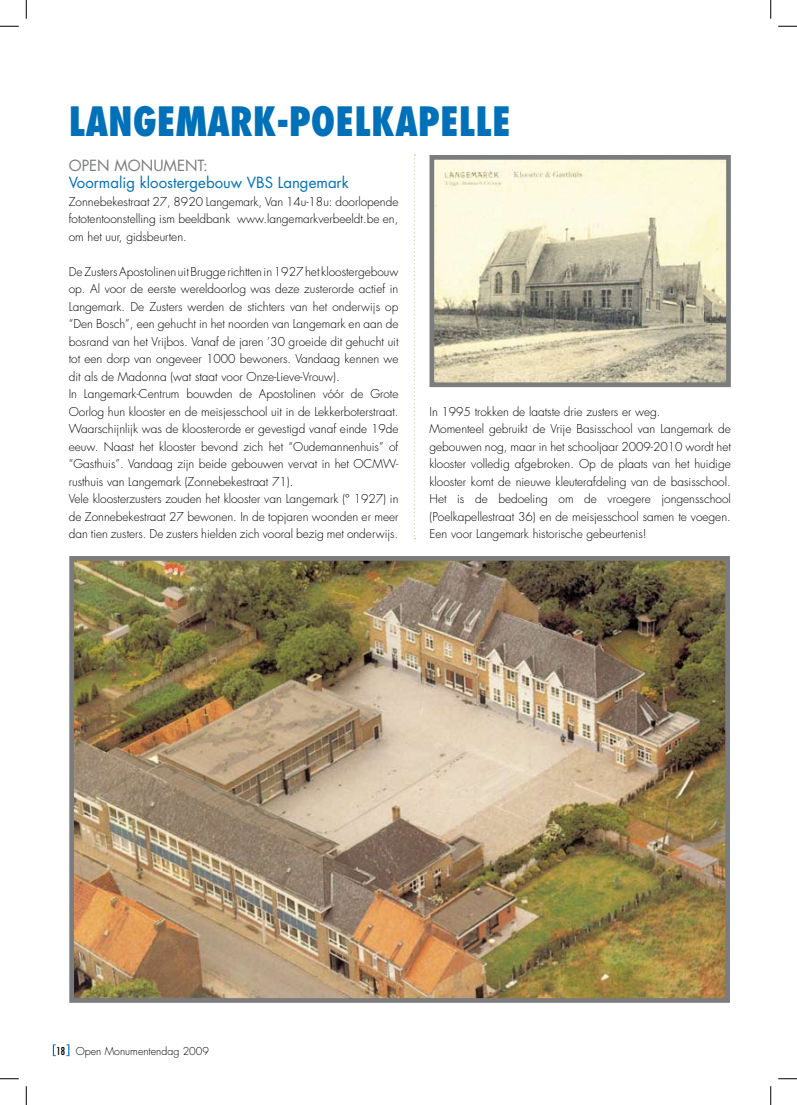
<style>
.page{position:relative;width:797px;height:1105px;background:#fff}
.page>*{position:absolute;margin:0;border:0;box-sizing:border-box;transform-origin:0 0}
.t1{font:800 condensed 39.38px "Futura";color:#0071b9;scale:.96 1}
.t2{font:15px "Futura";color:#0071b9}
.t3{font:15px "Futura";color:#7b7c7e}
.t4{font:300 11.88px/17.5px "Futura";color:#000}
.t5{font:300 10.62px "Futura";color:#000}
.s1{font-weight:400;font-stretch:condensed}
</style>
<div class="page">
<svg style="left:53px;top:1044px;width:16px;height:12px"></svg>
<img style="left:75px;top:562px;width:649px;height:435px">
<div style="left:69px;top:556px;width:661px;height:447px;border:5px solid #7b7c7e"></div>
<img style="left:435px;top:161px;width:289px;height:220px">
<div style="left:429px;top:155px;width:301px;height:232px;border:5px solid #7b7c7e"></div>
<svg style="left:414px;top:154px;width:1px;height:385px"></svg>
<svg style="left:0;top:25px;width:19px;height:2px"></svg>
<svg style="left:778px;top:25px;width:19px;height:2px"></svg>
<svg style="left:0;top:1078px;width:19px;height:1px"></svg>
<svg style="left:778px;top:1078px;width:19px;height:1px"></svg>
<svg style="left:25px;top:0;width:2px;height:19px"></svg>
<svg style="left:25px;top:1086px;width:2px;height:19px"></svg>
<svg style="left:770px;top:0;width:1px;height:19px"></svg>
<svg style="left:770px;top:1086px;width:1px;height:19px"></svg>
<h1 class="t1" style="left:69px;top:96px;width:93px">LANGEMAR</h1>
<h1 class="t1" style="left:253px;top:96px;width:169px">K-POELKAPELLE</h1>
<p class="t3" style="left:69px;top:155px;width:106px">Open Mon ument</p>
<p class="t3" style="left:203px;top:155px;width:6px">:</p>
<p class="t2" style="left:69px;top:172px;width:281px">Voormalig kloostergebouw VBS Langemark</p>
<p class="t4" style="left:69px;top:193px;width:331px;text-align:justify">Zonnebekestraat 27, 8920 Langemark, Van 14u-18u: doorlopende fototentoonstelling ism beeldbank www.langemarkverbeeldt.be en, om het uur, gidsbeurten.</p>
<p class="t4" style="left:69px;top:263px;width:331px">De Zusters Apostolinen uit Brugge richtten in 1927 het kloostergebouw op. Al voor de eerste wereldoorlog was deze zusterorde actief in Langemark. De Zusters werden de stichters van het onderwijs op “Den Bosch”, een gehucht in het noorden van Langemark en aan de bosrand van het Vrijbos. Vanaf de jaren ’30 groeide dit gehucht uit tot een dorp van ongeveer 1000 bewoners. Vandaag kennen we dit als de Madonna (wat staat voor Onze-Lieve-Vrouw).<br>In Langemark-Centrum bouwden de Apostolinen vóór de Grote Oorlog hun klooster en de meisjesschool uit in de Lekkerboterstraat.<br>Waarschijnlijk was de kloosterorde er gevestigd vanaf einde 19de eeuw. Naast het klooster bevond zich het “Oudemannenhuis” of “Gasthuis”. Vandaag zijn beide gebouwen vervat in het OCMW&shy;rusthuis van Langemark (Zonnebekestraat 71).<br>Vele kloosterzusters zouden het klooster van Langemark (° 1927) in de Zonnebekestraat 27 bewonen. In de topjaren woonden er meer dan tien zusters. De zusters hielden zich vooral bezig met onderwijs.</p>
<p class="t4" style="left:429px;top:403px;width:303px">In 1995 trokken de laatste drie zusters er weg.<br>Momenteel gebruikt de Vrije Basisschool van Langemark de gebouwen nog, maar in het schooljaar 2009-2010 wordt het klooster volledig afgebroken. Op de plaats van het huidige klooster komt de nieuwe kleuterafdeling van de basisschool.<br>Het is de bedoeling om de vroegere jongensschool (Poelkapellestraat 36) en de meisjesschool samen te voegen.<br>Een voor Langemark historische gebeurtenis!</p>
<p class="t5" style="left:56px;top:1044px;width:154px"><span class="s1">18</span> Open Monumentendag 2009</p>
</div>
